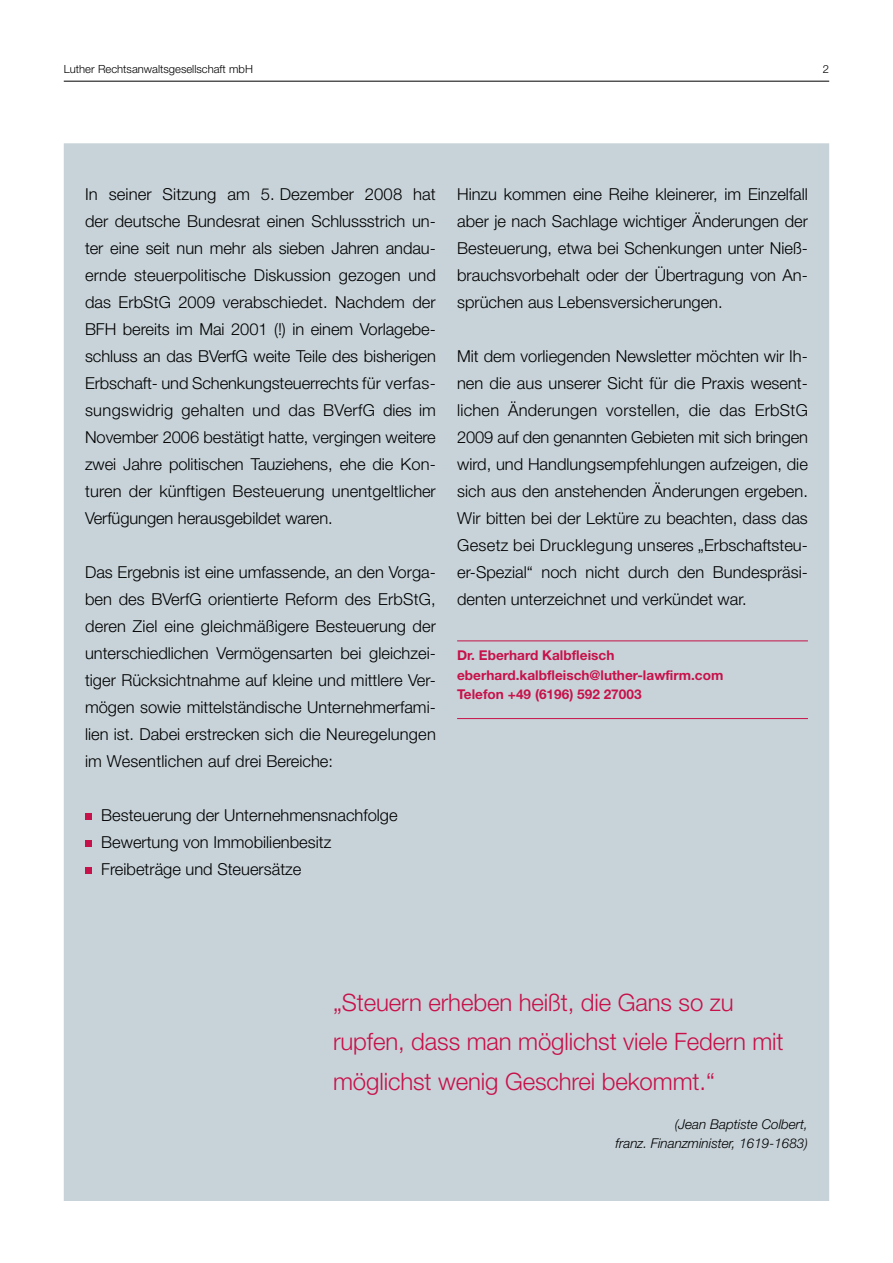
<style>
.page{position:relative;width:893px;height:1263px;background:#fff}
.page>*{position:absolute;margin:0;border:0;box-sizing:border-box;transform-origin:0 0}
.t1{font:300 24px/39px "Helvetica Neue";letter-spacing:-.005em;color:#c7114a}
.t2{font:300 16.5px/27px "Helvetica Neue";color:#000;text-align:justify}
.t3{font:700 13.5px/19.5px "Helvetica Neue";color:#c7114a}
.t4{font:italic 300 13.5px/19.5px "Helvetica Neue";color:#000;text-align:right}
.t5{font:300 11.25px "Helvetica Neue";color:#000}
</style>
<div class="page">
<div style="left:64px;top:143px;width:765px;height:1058px;background:#c7d3d9"></div>
<hr style="left:64px;top:81px;width:765px;height:1px;background:#000">
<div style="left:85px;top:813px;width:6px;height:7px;background:#c7114a"></div>
<div style="left:85px;top:840px;width:6px;height:7px;background:#c7114a"></div>
<div style="left:85px;top:867px;width:6px;height:7px;background:#c7114a"></div>
<hr style="left:457px;top:640px;width:351px;height:1px;background:#c7114a">
<hr style="left:457px;top:718px;width:351px;height:1px;background:#c7114a">
<p class="t5" style="left:64px;top:62px;width:191px">Luther Rechtsanwaltsgesellschaft mbH</p>
<p class="t5" style="left:823px;top:62px;width:8px">2</p>
<p class="t2" style="left:85px;top:180px;width:352px">In seiner Sitzung am 5. Dezember 2008 hat der deutsche Bundesrat einen Schlussstrich un&shy;ter eine seit nun mehr als sieben Jahren andau&shy;ernde steuerpolitische Diskussion gezogen und das ErbStG 2009 verabschiedet. Nachdem der BFH bereits im Mai 2001 (!) in einem Vorlagebe&shy;schluss an das BVerfG weite Teile des bisherigen Erbschaft- und Schenkungsteuerrechts für verfas&shy;sungswidrig gehalten und das BVerfG dies im November 2006 bestätigt hatte, vergingen weitere zwei Jahre politischen Tauziehens, ehe die Kon&shy;turen der künftigen Besteuerung unentgeltlicher Verfügungen herausgebildet waren.</p>
<p class="t2" style="left:85px;top:558px;width:352px">Das Ergebnis ist eine umfassende, an den Vorga&shy;ben des BVerfG orientierte Reform des ErbStG, deren Ziel eine gleichmäßigere Besteuerung der unterschiedlichen Vermögensarten bei gleichzei&shy;tiger Rücksichtnahme auf kleine und mittlere Ver&shy;mögen sowie mittelständische Unternehmerfami&shy;lien ist. Dabei erstrecken sich die Neuregelungen im Wesentlichen auf drei Bereiche:</p>
<p class="t2" style="left:101px;top:801px;width:298px;text-align:left">Besteuerung der Unternehmensnachfolge<br>Bewertung von Immobilienbesitz<br>Freibeträge und Steuersätze</p>
<p class="t2" style="left:457px;top:180px;width:352px">Hinzu kommen eine Reihe kleinerer, im Einzelfall aber je nach Sachlage wichtiger Änderungen der Besteuerung, etwa bei Schenkungen unter Nieß&shy;brauchsvorbehalt oder der Übertragung von An&shy;sprüchen aus Lebensversicherungen.</p>
<p class="t2" style="left:457px;top:342px;width:352px">Mit dem vorliegenden Newsletter möchten wir Ih&shy;nen die aus unserer Sicht für die Praxis wesent&shy;lichen Änderungen vorstellen, die das ErbStG 2009 auf den genannten Gebieten mit sich bringen wird, und Handlungsempfehlungen aufzeigen, die sich aus den anstehenden Änderungen ergeben.<br>Wir bitten bei der Lektüre zu beachten, dass das Gesetz bei Drucklegung unseres „Erbschaftsteu&shy;er-Spezial“ noch nicht durch den Bundespräsi&shy;denten unterzeichnet und verkündet war.</p>
<p class="t3" style="left:457px;top:645px;width:268px">Dr. Eberhard Kalbfleisch eberhard.kalbfleisch@luther-lawfirm.com<br>Telefon +49 (6196) 592 27003</p>
<h1 class="t1" style="left:333px;top:983px;width:452px">„Steuern erheben heißt, die Gans so zu rupfen, dass man möglichst viele Federn mit möglichst wenig Geschrei bekommt.“</h1>
<p class="t4" style="left:616px;top:1114px;width:194px">(Jean Baptiste Colbert,<br>franz. Finanzminister, 1619-1683)</p>
</div>
